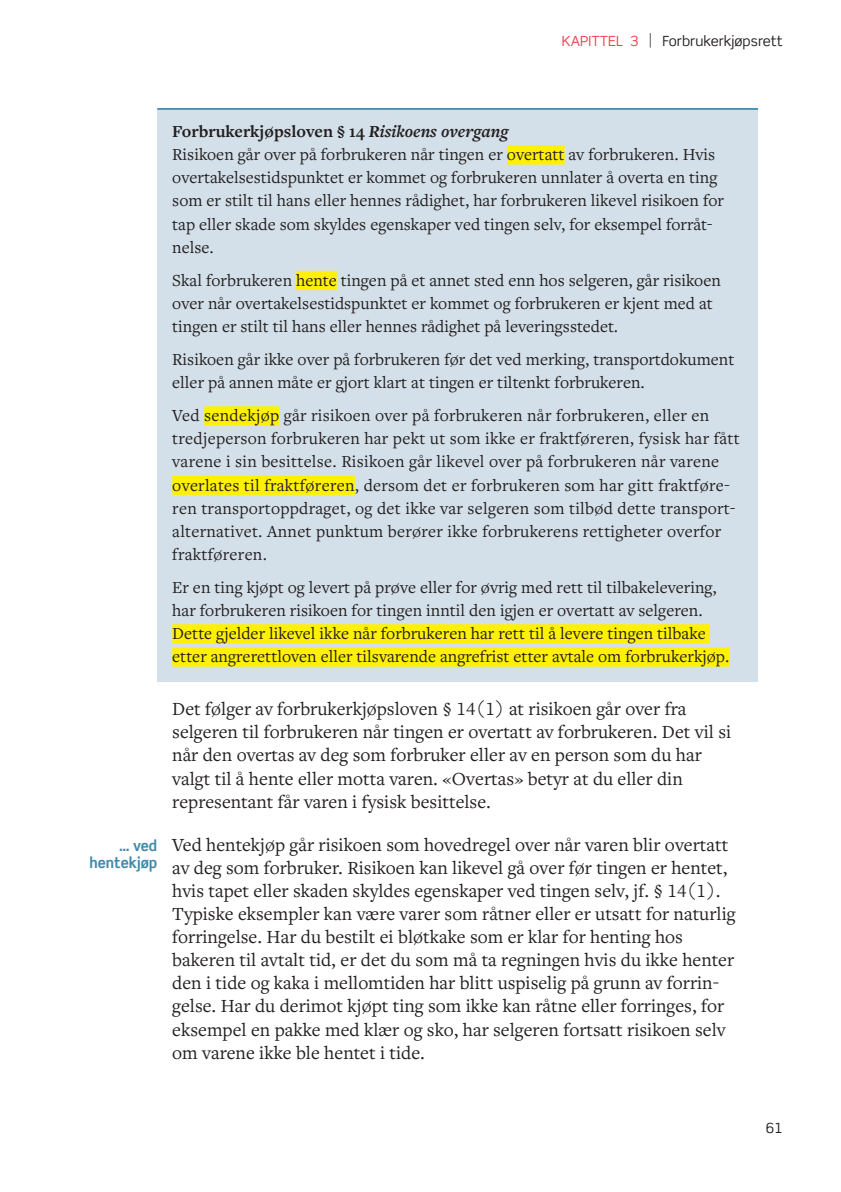
<style>
.page{position:relative;width:841px;height:1192px;background:#fff}
.page>*{position:absolute;margin:0;border:0;box-sizing:border-box;transform-origin:0 0}
.t1{font:19.25px/23.1px "Freight Text Pro";color:#231f20}
.t2{font:17.5px/23.1px "Freight Text Pro";color:#231f20}
.t3{font:700 14.88px/17.5px "Scene Std";color:#3e89aa;text-align:right;scale:.95 1}
.t4{font:14px "Scene Std";color:#231f20}
.s1{color:#ee3d50}
.s2{font-size:15.4px}
.s3{font-weight:700}
.s4{font-weight:700;font-style:italic}
</style>
<div class="page">
<div style="left:157px;top:109px;width:601px;height:48px;background:#d4e0e9"></div>
<hr style="left:157px;top:108px;width:601px;height:2px;background:#3e89aa">
<div style="left:157px;top:147px;width:601px;height:125px;background:#d4e0e9"></div>
<div style="left:507px;top:145px;width:57px;height:19px;background:#fff101"></div>
<div style="left:157px;top:258px;width:601px;height:93px;background:#d4e0e9"></div>
<div style="left:296px;top:271px;width:41px;height:19px;background:#fff101"></div>
<div style="left:157px;top:337px;width:601px;height:71px;background:#d4e0e9"></div>
<div style="left:157px;top:393px;width:601px;height:186px;background:#d4e0e9"></div>
<div style="left:204px;top:406px;width:75px;height:19px;background:#fff101"></div>
<div style="left:172px;top:475px;width:183px;height:20px;background:#fff101"></div>
<div style="left:157px;top:565px;width:601px;height:116px;background:#d4e0e9"></div>
<div style="left:172px;top:624px;width:537px;height:19px;background:#fff101"></div>
<div style="left:172px;top:647px;width:557px;height:19px;background:#fff101"></div>
<p class="t4" style="left:561px;top:32px;width:222px"><span class="s1">KAPITTEL 3</span> <span class="s2">|</span> Forbrukerkjøpsrett</p>
<p class="t3" style="left:89px;top:836px;width:73px">… ved hentekjøp</p>
<p class="t2" style="left:172px;top:119px;width:553px"><span class="s3">Forbrukerkjøpsloven § 14</span> <span class="s4">Risikoens overgang<br></span>Risikoen går over på forbrukeren når tingen er overtatt av forbrukeren. Hvis overtakelsestidspunktet er kommet og forbrukeren unnlater å overta en ting som er stilt til hans eller hennes rådighet, har forbrukeren likevel risikoen for tap eller skade som skyldes egenskaper ved tingen selv, for eksempel forråt&shy;nelse.</p>
<p class="t2" style="left:172px;top:268px;width:550px">Skal forbrukeren hente tingen på et annet sted enn hos selgeren, går risikoen over når overtakelsestidspunktet er kommet og forbrukeren er kjent med at tingen er stilt til hans eller hennes rådighet på leveringsstedet.</p>
<p class="t2" style="left:172px;top:347px;width:563px">Risikoen går ikke over på forbrukeren før det ved merking, transportdokument eller på annen måte er gjort klart at tingen er tiltenkt forbrukeren.</p>
<p class="t2" style="left:172px;top:403px;width:569px">Ved sendekjøp går risikoen over på forbrukeren når forbrukeren, eller en tredjeperson forbrukeren har pekt ut som ikke er fraktføreren, fysisk har fått varene i sin besittelse. Risikoen går likevel over på forbrukeren når varene overlates til fraktføreren, dersom det er forbrukeren som har gitt fraktføre&shy;ren transportoppdraget, og det ikke var selgeren som tilbød dette transport&shy;alternativet. Annet punktum berører ikke forbrukerens rettigheter overfor fraktføreren.</p>
<p class="t2" style="left:172px;top:575px;width:558px">Er en ting kjøpt og levert på prøve eller for øvrig med rett til tilbakelevering, har forbrukeren risikoen for tingen inntil den igjen er overtatt av selgeren.<br>Dette gjelder likevel ikke når forbrukeren har rett til å levere tingen tilbake etter angrerettloven eller tilsvarende angrefrist etter avtale om forbrukerkjøp.</p>
<p class="t1" style="left:172px;top:696px;width:560px">Det følger av forbrukerkjøpsloven § 14(1) at risikoen går over fra selgeren til forbrukeren når tingen er overtatt av forbrukeren. Det vil si når den overtas av deg som forbruker eller av en person som du har valgt til å hente eller motta varen. «Overtas» betyr at du eller din representant får varen i fysisk besittelse.</p>
<p class="t1" style="left:172px;top:832px;width:564px">Ved hentekjøp går risikoen som hovedregel over når varen blir overtatt av deg som forbruker. Risikoen kan likevel gå over før tingen er hentet, hvis tapet eller skaden skyldes egenskaper ved tingen selv, jf. § 14(1).<br>Typiske eksempler kan være varer som råtner eller er utsatt for naturlig forringelse. Har du bestilt ei bløtkake som er klar for henting hos bakeren til avtalt tid, er det du som må ta regningen hvis du ikke henter den i tide og kaka i mellomtiden har blitt uspiselig på grunn av forrin&shy;gelse. Har du derimot kjøpt ting som ikke kan råtne eller forringes, for eksempel en pakke med klær og sko, har selgeren fortsatt risikoen selv om varene ikke ble hentet i tide.</p>
<p class="t4" style="left:765px;top:1119px;width:19px">61</p>
</div>
